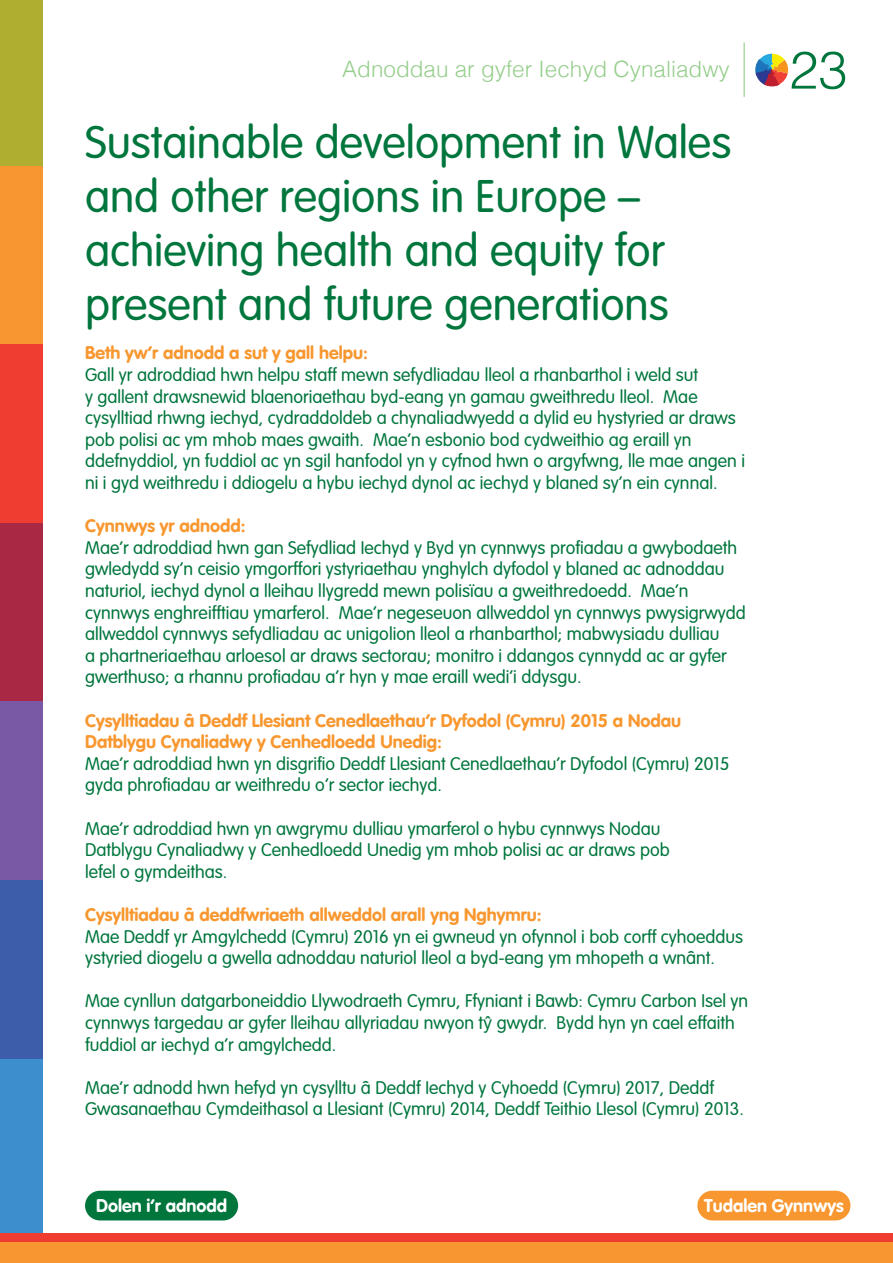
<style>
.page{position:relative;width:893px;height:1263px;background:#fff}
.page>*{position:absolute;margin:0;border:0;box-sizing:border-box;transform-origin:0 0}
.t1{font:300 52.5px "Helvetica LT";color:#00763d}
.t2{font:300 45px/54px "VAG Rounded Std";color:#00763d}
.t3{font:300 22.5px "Helvetica LT";color:#95ce8b}
.t4{font:300 18px/21.6px "VAG Rounded Std";color:#00763d}
.t5{font:18px/21.6px "VAG Rounded Bold";color:#f8972f}
.t6{font:18px "VAG Rounded Bold";color:#fff}
.s1{font-family:"Arial";font-weight:400}
</style>
<div class="page">
<div style="left:0;top:0;width:43px;height:166px;background:#afae31"></div>
<div style="left:0;top:166px;width:43px;height:178px;background:#f8972f"></div>
<div style="left:0;top:344px;width:43px;height:179px;background:#ef3e31"></div>
<div style="left:0;top:523px;width:43px;height:179px;background:#a92844"></div>
<div style="left:0;top:702px;width:43px;height:178px;background:#7958a5"></div>
<div style="left:0;top:880px;width:43px;height:179px;background:#3c5daa"></div>
<div style="left:0;top:1059px;width:43px;height:178px;background:#3d8ecd"></div>
<hr style="left:744px;top:43px;width:1px;height:54px;background:#95ce8b">
<div style="left:0;top:1242px;width:893px;height:21px;background:#f8972f"></div>
<div style="left:0;top:1233px;width:893px;height:9px;background:#ef3e31"></div>
<svg style="left:755px;top:54px;width:34px;height:32px"></svg>
<div style="left:85px;top:1191px;width:153px;height:29px;background:#00763d;border-radius:15px"></div>
<div style="left:697px;top:1191px;width:153px;height:29px;background:#f8972f;border-radius:15px"></div>
<p class="t3" style="left:342px;top:55px;width:389px">Adnoddau ar gyfer Iechyd Cynaliadwy</p>
<h1 class="t1" style="left:789px;top:37px;width:60px">23</h1>
<h2 class="t2" style="left:85px;top:117px;width:648px">Sustainable development in Wales and other regions in Europe – achieving health and equity for present and future generations</h2>
<p class="t5" style="left:85px;top:342px;width:284px">Beth yw’r adnodd a sut y gall helpu:</p>
<p class="t4" style="left:85px;top:364px;width:661px">Gall yr adroddiad hwn helpu staff mewn sefydliadau lleol a rhanbarthol i weld sut<br>y gallent drawsnewid blaenoriaethau byd-eang yn gamau gweithredu lleol. Mae cysylltiad rhwng iechyd, cydraddoldeb a chynaliadwyedd a dylid eu hystyried ar draws pob polisi ac ym mhob maes gwaith. Mae’n esbonio bod cydweithio ag eraill yn ddefnyddiol, yn fuddiol ac yn sgil hanfodol yn y cyfnod hwn o argyfwng, lle mae angen i ni i gyd weithredu i ddiogelu a hybu iechyd dynol ac iechyd y blaned sy’n ein cynnal.</p>
<p class="t5" style="left:85px;top:515px;width:162px">Cynnwys yr adnodd:</p>
<p class="t4" style="left:85px;top:537px;width:662px">Mae’r adroddiad hwn gan Sefydliad Iechyd y Byd yn cynnwys profiadau a gwybodaeth gwledydd sy’n ceisio ymgorffori ystyriaethau ynghylch dyfodol y blaned ac adnoddau naturiol, iechyd dynol a lleihau llygredd mewn polisïau a gweithredoedd. Mae’n cynnwys enghreifftiau ymarferol. Mae’r negeseuon allweddol yn cynnwys pwysigrwydd allweddol cynnwys sefydliadau ac unigolion lleol a rhanbarthol; mabwysiadu dulliau<br>a phartneriaethau arloesol ar draws sectorau; monitro i ddangos cynnydd ac ar gyfer gwerthuso; a rhannu profiadau a’r hyn y mae eraill wedi’i ddysgu.</p>
<p class="t5" style="left:85px;top:709px;width:598px">Cysylltiadau â Deddf Llesiant Cenedlaethau’r Dyfodol (Cymru) 2015 a Nodau<br>Datblygu Cynaliadwy y Cenhedloedd Unedig:</p>
<p class="t4" style="left:85px;top:753px;width:646px">Mae’r adroddiad hwn yn disgrifio Deddf Llesiant Cenedlaethau’r Dyfodol (Cymru) 2015 gyda phrofiadau ar weithredu o’r sector iechyd.</p>
<p class="t4" style="left:85px;top:818px;width:586px">Mae’r adroddiad hwn yn awgrymu dulliau ymarferol o hybu cynnwys Nodau<br>Datblygu Cynaliadwy y Cenhedloedd Unedig ym mhob polisi ac ar draws pob lefel o gymdeithas.</p>
<p class="t5" style="left:85px;top:904px;width:458px">Cysylltiadau â deddfwriaeth allweddol arall yng Nghymru:</p>
<p class="t4" style="left:85px;top:926px;width:660px">Mae Deddf yr Amgylchedd (Cymru) 2016 yn ei gwneud yn ofynnol i bob corff cyhoeddus ystyried diogelu a gwella adnoddau naturiol lleol a byd-eang ym mhopeth a wnânt.</p>
<p class="t4" style="left:85px;top:991px;width:665px">Mae cynllun datgarboneiddio Llywodraeth Cymru, Ffyniant i Bawb: Cymru Carbon Isel yn cynnwys targedau ar gyfer lleihau allyriadau nwyon t<span class="s1">ŷ</span> gwydr. Bydd hyn yn cael effaith fuddiol ar iechyd a’r amgylchedd.</p>
<p class="t4" style="left:85px;top:1077px;width:660px">Mae’r adnodd hwn hefyd yn cysylltu â Deddf Iechyd y Cyhoedd (Cymru) 2017, Deddf<br>Gwasanaethau Cymdeithasol a Llesiant (Cymru) 2014, Deddf Teithio Llesol (Cymru) 2013.</p>
<p class="t6" style="left:96px;top:1195px;width:132px">Dolen i’r adnodd</p>
<p class="t6" style="left:704px;top:1195px;width:141px">Tudalen Gynnwys</p>
</div>
